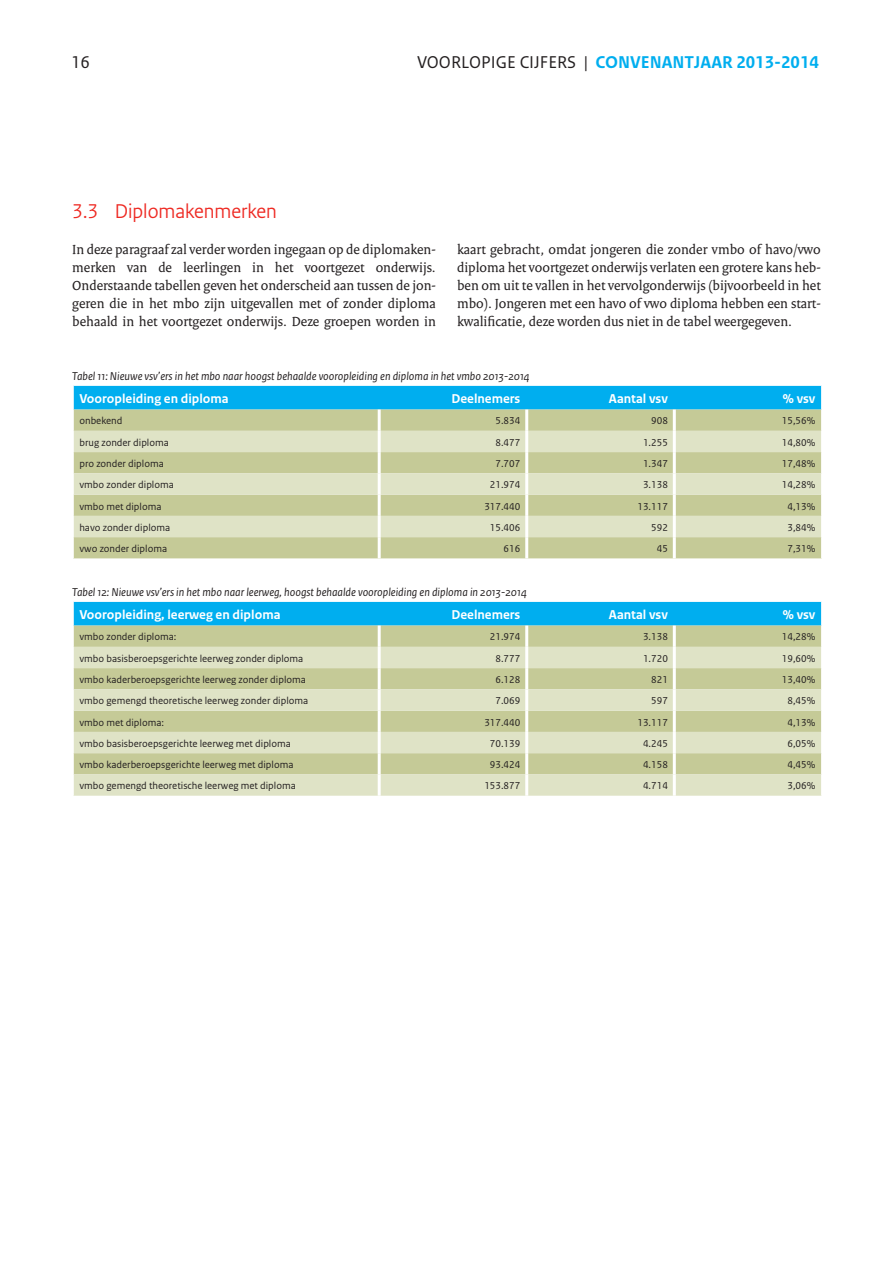
<style>
.page{position:relative;width:893px;height:1263px;background:#fff}
.page>*{position:absolute;margin:0;border:0;box-sizing:border-box;transform-origin:0 0}
._04_RO_Paragraafkop{font:21px "Rijksoverheid Sans Heading";color:#ee2a23}
.t1{font:700 18px "Rijksoverheid Sans Text";color:#00aeef}
.t2{font:18px "Rijksoverheid Sans Text";color:#231f20}
._10_RO_Broodtekst{font:14.25px/18px "Rijksoverheid Serif";color:#231f20;text-align:justify}
._30_RO_Tabel_Kop{font:700 13.5px "Rijksoverheid Sans Text";color:#fff}
._13_RO_Fotobijschrif{font:italic 12px "Rijksoverheid Sans Text";color:#231f20}
._32_RO_Tabel_Broodte{font:10.5px "Rijksoverheid Sans Text";color:#231f20}
.s1{font-weight:400;color:#231f20}
</style>
<div class="page">
<div style="left:74px;top:386px;width:747px;height:24px;background:#00aeef"></div>
<div style="left:74px;top:410px;width:747px;height:148px;background:#c5ca97"></div>
<svg style="left:74px;top:431px;width:747px;height:106px;background:#d4d9b3"></svg>
<hr style="left:378px;top:410px;width:3px;height:21px;background:#fff">
<hr style="left:525px;top:410px;width:3px;height:21px;background:#fff">
<hr style="left:673px;top:410px;width:3px;height:21px;background:#fff">
<hr style="left:378px;top:431px;width:3px;height:21px;background:#fff">
<hr style="left:525px;top:431px;width:3px;height:21px;background:#fff">
<hr style="left:673px;top:431px;width:3px;height:21px;background:#fff">
<hr style="left:378px;top:452px;width:3px;height:21px;background:#fff">
<hr style="left:525px;top:452px;width:3px;height:21px;background:#fff">
<hr style="left:673px;top:452px;width:3px;height:21px;background:#fff">
<hr style="left:378px;top:473px;width:3px;height:22px;background:#fff">
<hr style="left:525px;top:473px;width:3px;height:22px;background:#fff">
<hr style="left:673px;top:473px;width:3px;height:22px;background:#fff">
<hr style="left:378px;top:495px;width:3px;height:21px;background:#fff">
<hr style="left:525px;top:495px;width:3px;height:21px;background:#fff">
<hr style="left:673px;top:495px;width:3px;height:21px;background:#fff">
<hr style="left:378px;top:516px;width:3px;height:21px;background:#fff">
<hr style="left:525px;top:516px;width:3px;height:21px;background:#fff">
<hr style="left:673px;top:516px;width:3px;height:21px;background:#fff">
<hr style="left:378px;top:537px;width:3px;height:21px;background:#fff">
<hr style="left:525px;top:537px;width:3px;height:21px;background:#fff">
<hr style="left:673px;top:537px;width:3px;height:21px;background:#fff">
<div style="left:74px;top:602px;width:747px;height:24px;background:#00aeef"></div>
<div style="left:74px;top:626px;width:747px;height:21px;background:#c5ca97"></div>
<svg style="left:74px;top:647px;width:747px;height:149px;background:#d4d8b2"></svg>
<hr style="left:378px;top:626px;width:3px;height:21px;background:#fff">
<hr style="left:525px;top:626px;width:3px;height:21px;background:#fff">
<hr style="left:673px;top:626px;width:3px;height:21px;background:#fff">
<hr style="left:378px;top:647px;width:3px;height:21px;background:#fff">
<hr style="left:525px;top:647px;width:3px;height:21px;background:#fff">
<hr style="left:673px;top:647px;width:3px;height:21px;background:#fff">
<hr style="left:378px;top:668px;width:3px;height:21px;background:#fff">
<hr style="left:525px;top:668px;width:3px;height:21px;background:#fff">
<hr style="left:673px;top:668px;width:3px;height:21px;background:#fff">
<hr style="left:378px;top:689px;width:3px;height:22px;background:#fff">
<hr style="left:525px;top:689px;width:3px;height:22px;background:#fff">
<hr style="left:673px;top:689px;width:3px;height:22px;background:#fff">
<hr style="left:378px;top:711px;width:3px;height:21px;background:#fff">
<hr style="left:525px;top:711px;width:3px;height:21px;background:#fff">
<hr style="left:673px;top:711px;width:3px;height:21px;background:#fff">
<hr style="left:378px;top:732px;width:3px;height:21px;background:#fff">
<hr style="left:525px;top:732px;width:3px;height:21px;background:#fff">
<hr style="left:673px;top:732px;width:3px;height:21px;background:#fff">
<hr style="left:378px;top:753px;width:3px;height:21px;background:#fff">
<hr style="left:525px;top:753px;width:3px;height:21px;background:#fff">
<hr style="left:673px;top:753px;width:3px;height:21px;background:#fff">
<hr style="left:378px;top:774px;width:3px;height:22px;background:#fff">
<hr style="left:525px;top:774px;width:3px;height:22px;background:#fff">
<hr style="left:673px;top:774px;width:3px;height:22px;background:#fff">
<h2 class="t2" style="left:71px;top:52px;width:21px">16</h2>
<h2 class="t1" style="left:417px;top:52px;width:403px"><span class="s1">VOORLOPIGE CIJFERS |</span> CONVENANTJAAR 2013-2014</h2>
<p class="_04_RO_Paragraafkop" style="left:72px;top:199px;width:206px">3.3 Diplomakenmerken</p>
<p class="_10_RO_Broodtekst" style="left:72px;top:240px;width:365px">In deze paragraaf zal verder worden ingegaan op de diplomaken&shy;merken van de leerlingen in het voortgezet onderwijs.<br>Onderstaande tabellen geven het onderscheid aan tussen de jon&shy;geren die in het mbo zijn uitgevallen met of zonder diploma behaald in het voortgezet onderwijs. Deze groepen worden in</p>
<p class="_10_RO_Broodtekst" style="left:457px;top:240px;width:365px">kaart gebracht, omdat jongeren die zonder vmbo of havo/vwo diploma het voortgezet onderwijs verlaten een grotere kans heb&shy;ben om uit te vallen in het vervolgonderwijs (bijvoorbeeld in het mbo). Jongeren met een havo of vwo diploma hebben een start&shy;kwalificatie, deze worden dus niet in de tabel weergegeven.</p>
<p class="_13_RO_Fotobijschrif" style="left:72px;top:369px;width:459px">Tabel 11: Nieuwe vsv’ers in het mbo naar hoogst behaalde vooropleiding en diploma in het vmbo 2013-2014</p>
<p class="_30_RO_Tabel_Kop" style="left:79px;top:391px;width:151px">Vooropleiding en diploma</p>
<p class="_30_RO_Tabel_Kop" style="left:451px;top:391px;width:70px">Deelnemers</p>
<p class="_30_RO_Tabel_Kop" style="left:609px;top:391px;width:61px">Aantal vsv</p>
<p class="_30_RO_Tabel_Kop" style="left:783px;top:391px;width:34px">% vsv</p>
<p class="_32_RO_Tabel_Broodte" style="left:79px;top:415px;width:45px">onbekend</p>
<p class="_32_RO_Tabel_Broodte" style="left:495px;top:415px;width:26px">5.834</p>
<p class="_32_RO_Tabel_Broodte" style="left:651px;top:415px;width:18px">908</p>
<p class="_32_RO_Tabel_Broodte" style="left:782px;top:415px;width:35px">15,56%</p>
<p class="_32_RO_Tabel_Broodte" style="left:79px;top:436px;width:91px">brug zonder diploma</p>
<p class="_32_RO_Tabel_Broodte" style="left:495px;top:436px;width:26px">8.477</p>
<p class="_32_RO_Tabel_Broodte" style="left:643px;top:436px;width:26px">1.255</p>
<p class="_32_RO_Tabel_Broodte" style="left:782px;top:436px;width:35px">14,80%</p>
<p class="_32_RO_Tabel_Broodte" style="left:79px;top:457px;width:86px">pro zonder diploma</p>
<p class="_32_RO_Tabel_Broodte" style="left:495px;top:457px;width:26px">7.707</p>
<p class="_32_RO_Tabel_Broodte" style="left:643px;top:457px;width:26px">1.347</p>
<p class="_32_RO_Tabel_Broodte" style="left:782px;top:457px;width:35px">17,48%</p>
<p class="_32_RO_Tabel_Broodte" style="left:79px;top:479px;width:96px">vmbo zonder diploma</p>
<p class="_32_RO_Tabel_Broodte" style="left:490px;top:479px;width:32px">21.974</p>
<p class="_32_RO_Tabel_Broodte" style="left:643px;top:479px;width:26px">3.138</p>
<p class="_32_RO_Tabel_Broodte" style="left:782px;top:479px;width:35px">14,28%</p>
<p class="_32_RO_Tabel_Broodte" style="left:79px;top:500px;width:84px">vmbo met diploma</p>
<p class="_32_RO_Tabel_Broodte" style="left:484px;top:500px;width:38px">317.440</p>
<p class="_32_RO_Tabel_Broodte" style="left:637px;top:500px;width:32px">13.117</p>
<p class="_32_RO_Tabel_Broodte" style="left:787px;top:500px;width:30px">4,13%</p>
<p class="_32_RO_Tabel_Broodte" style="left:79px;top:521px;width:92px">havo zonder diploma</p>
<p class="_32_RO_Tabel_Broodte" style="left:490px;top:521px;width:32px">15.406</p>
<p class="_32_RO_Tabel_Broodte" style="left:651px;top:521px;width:18px">592</p>
<p class="_32_RO_Tabel_Broodte" style="left:787px;top:521px;width:30px">3,84%</p>
<p class="_32_RO_Tabel_Broodte" style="left:79px;top:543px;width:89px">vwo zonder diploma</p>
<p class="_32_RO_Tabel_Broodte" style="left:504px;top:543px;width:18px">616</p>
<p class="_32_RO_Tabel_Broodte" style="left:657px;top:543px;width:13px">45</p>
<p class="_32_RO_Tabel_Broodte" style="left:787px;top:543px;width:30px">7,31%</p>
<p class="_13_RO_Fotobijschrif" style="left:72px;top:585px;width:456px">Tabel 12: Nieuwe vsv’ers in het mbo naar leerweg, hoogst behaalde vooropleiding en diploma in 2013-2014</p>
<p class="_30_RO_Tabel_Kop" style="left:79px;top:607px;width:203px">Vooropleiding, leerweg en diploma</p>
<p class="_30_RO_Tabel_Kop" style="left:451px;top:607px;width:70px">Deelnemers</p>
<p class="_30_RO_Tabel_Kop" style="left:609px;top:607px;width:61px">Aantal vsv</p>
<p class="_30_RO_Tabel_Kop" style="left:783px;top:607px;width:34px">% vsv</p>
<p class="_32_RO_Tabel_Broodte" style="left:79px;top:631px;width:99px">vmbo zonder diploma:</p>
<p class="_32_RO_Tabel_Broodte" style="left:490px;top:631px;width:32px">21.974</p>
<p class="_32_RO_Tabel_Broodte" style="left:643px;top:631px;width:26px">3.138</p>
<p class="_32_RO_Tabel_Broodte" style="left:782px;top:631px;width:35px">14,28%</p>
<p class="_32_RO_Tabel_Broodte" style="left:79px;top:652px;width:225px">vmbo basisberoepsgerichte leerweg zonder diploma</p>
<p class="_32_RO_Tabel_Broodte" style="left:495px;top:652px;width:26px">8.777</p>
<p class="_32_RO_Tabel_Broodte" style="left:643px;top:652px;width:26px">1.720</p>
<p class="_32_RO_Tabel_Broodte" style="left:782px;top:652px;width:35px">19,60%</p>
<p class="_32_RO_Tabel_Broodte" style="left:79px;top:673px;width:228px">vmbo kaderberoepsgerichte leerweg zonder diploma</p>
<p class="_32_RO_Tabel_Broodte" style="left:495px;top:673px;width:26px">6.128</p>
<p class="_32_RO_Tabel_Broodte" style="left:651px;top:673px;width:18px">821</p>
<p class="_32_RO_Tabel_Broodte" style="left:782px;top:673px;width:35px">13,40%</p>
<p class="_32_RO_Tabel_Broodte" style="left:79px;top:695px;width:230px">vmbo gemengd theoretische leerweg zonder diploma</p>
<p class="_32_RO_Tabel_Broodte" style="left:495px;top:695px;width:26px">7.069</p>
<p class="_32_RO_Tabel_Broodte" style="left:651px;top:695px;width:18px">597</p>
<p class="_32_RO_Tabel_Broodte" style="left:787px;top:695px;width:30px">8,45%</p>
<p class="_32_RO_Tabel_Broodte" style="left:79px;top:716px;width:86px">vmbo met diploma:</p>
<p class="_32_RO_Tabel_Broodte" style="left:484px;top:716px;width:38px">317.440</p>
<p class="_32_RO_Tabel_Broodte" style="left:637px;top:716px;width:32px">13.117</p>
<p class="_32_RO_Tabel_Broodte" style="left:787px;top:716px;width:30px">4,13%</p>
<p class="_32_RO_Tabel_Broodte" style="left:79px;top:737px;width:213px">vmbo basisberoepsgerichte leerweg met diploma</p>
<p class="_32_RO_Tabel_Broodte" style="left:490px;top:737px;width:32px">70.139</p>
<p class="_32_RO_Tabel_Broodte" style="left:643px;top:737px;width:26px">4.245</p>
<p class="_32_RO_Tabel_Broodte" style="left:787px;top:737px;width:30px">6,05%</p>
<p class="_32_RO_Tabel_Broodte" style="left:79px;top:759px;width:216px">vmbo kaderberoepsgerichte leerweg met diploma</p>
<p class="_32_RO_Tabel_Broodte" style="left:490px;top:759px;width:32px">93.424</p>
<p class="_32_RO_Tabel_Broodte" style="left:643px;top:759px;width:26px">4.158</p>
<p class="_32_RO_Tabel_Broodte" style="left:787px;top:759px;width:30px">4,45%</p>
<p class="_32_RO_Tabel_Broodte" style="left:79px;top:780px;width:218px">vmbo gemengd theoretische leerweg met diploma</p>
<p class="_32_RO_Tabel_Broodte" style="left:484px;top:780px;width:38px">153.877</p>
<p class="_32_RO_Tabel_Broodte" style="left:643px;top:780px;width:26px">4.714</p>
<p class="_32_RO_Tabel_Broodte" style="left:787px;top:780px;width:30px">3,06%</p>
</div>
